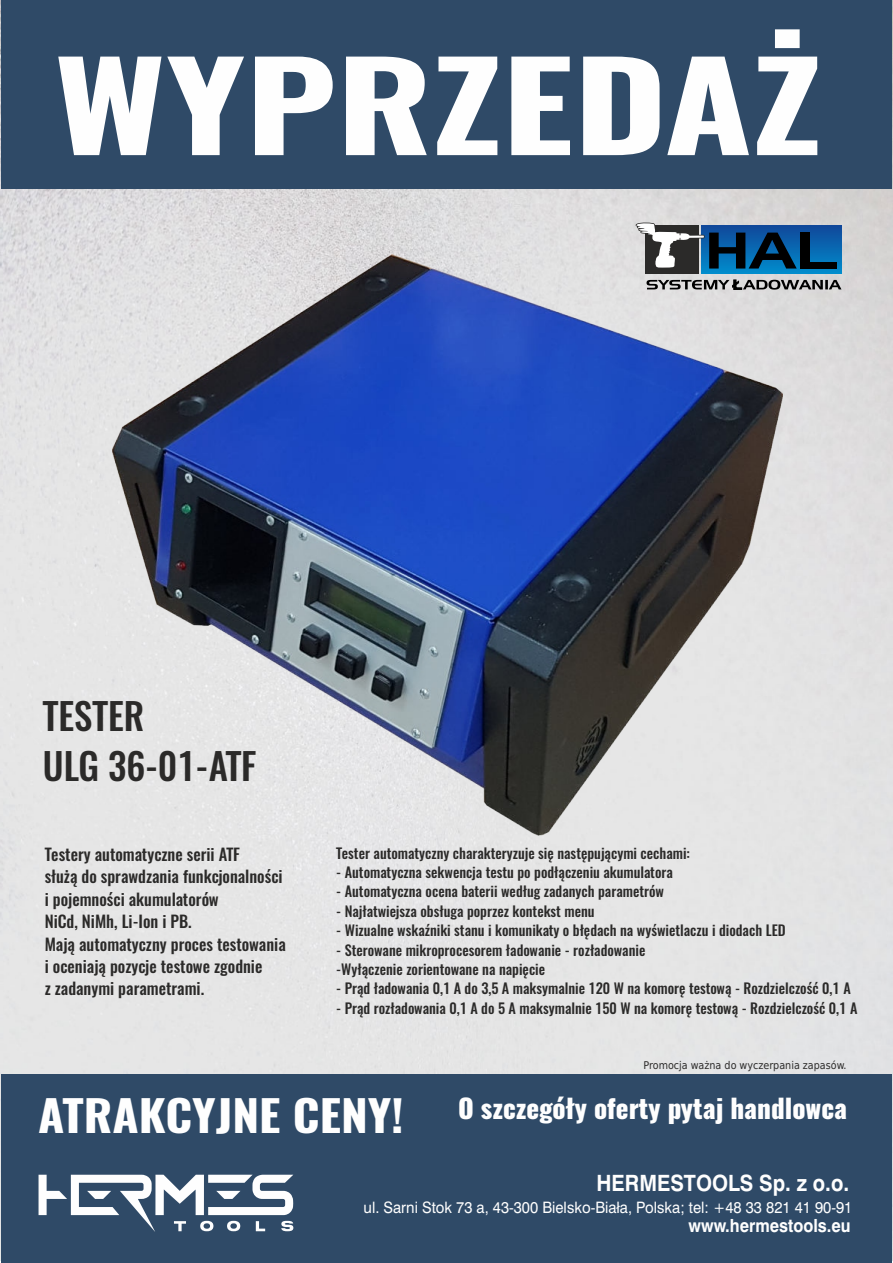
<style>
.page{position:relative;width:893px;height:1263px;background:#fff}
.page>*{position:absolute;margin:0;border:0;box-sizing:border-box;transform-origin:0 0}
.t1{font:700 121.65px "Oswald";color:#fefefe;scale:1.32 1}
.t2{font:700 43.05px "Oswald";color:#fefefe;scale:1.11 1}
.t3{font:500 36.9px/50.2px "Oswald";color:#2b2a29}
.t4{font:800 26.4px "Oswald";color:#fefefe}
.t5{font:700 22.5px "Swiss 721 BT";color:#fefefe;scale:.91 1}
.t6{font:700 18.15px "Swiss 721 BT";color:#fefefe;scale:.91 1}
.t7{font:500 16.5px/22.4px "Oswald";color:#2b2a29}
.t8{font:15.75px "Swiss 721 BT";color:#fefefe;scale:.94 1}
.t9{font:500 14.25px/19.4px "Oswald";color:#2b2a29}
.t10{font:10.65px "DejaVu Sans Condensed";color:#2b2a29}
</style>
<div class="page">
<img style="left:1px;top:0;width:891px;height:1261px">
<div style="left:2px;top:1075px;width:890px;height:188px;background:#2f4a67"></div>
<svg style="left:39px;top:1175px;width:254px;height:57px"></svg>
<div style="left:2px;top:1px;width:890px;height:188px;background:#2f4a67"></div>
<img style="left:112px;top:255px;width:671px;height:580px">
<svg style="left:701px;top:226px;width:140px;height:48px;background:#066cb1"></svg>
<div style="left:646px;top:226px;width:53px;height:48px;background:#2b2a29"></div>
<svg style="left:635px;top:189px;width:162px;height:80px;background:#8192a2"></svg>
<div style="left:800px;top:232px;width:9px;height:36px;background:#000"></div>
<div style="left:800px;top:262px;width:36px;height:6px;background:#000"></div>
<svg style="left:646px;top:280px;width:195px;height:10px;background:#787777"></svg>
<h1 class="t1" style="left:54px;top:23px;width:583px">WYPRZEDAŻ</h1>
<h3 class="t3" style="left:43px;top:690px;width:215px">TESTER<br>ULG 36-01-ATF</h3>
<p class="t7" style="left:45px;top:843px;width:243px">Testery automatyczne serii ATF<br>służą do sprawdzania funkcjonalności i pojemności akumulatorów<br>NiCd, NiMh, Li-Ion i PB.<br>Mają automatyczny proces testowania i oceniają pozycje testowe zgodnie<br>z zadanymi parametrami.</p>
<p class="t9" style="left:336px;top:843px;width:355px">Tester automatyczny charakteryzuje się następującymi cechami:</p>
<p class="t9" style="left:336px;top:862px;width:338px">- Automatyczna sekwencja testu po podłączeniu akumulatora</p>
<p class="t9" style="left:336px;top:882px;width:329px">- Automatyczna ocena baterii według zadanych parametrów</p>
<p class="t9" style="left:336px;top:901px;width:260px">- Najłatwiejsza obsługa poprzez kontekst menu</p>
<p class="t9" style="left:336px;top:920px;width:451px">- Wizualne wskaźniki stanu i komunikaty o błędach na wyświetlaczu i diodach LED</p>
<p class="t9" style="left:336px;top:940px;width:311px">- Sterowane mikroprocesorem ładowanie - rozładowanie -Wyłączenie zorientowane na napięcie</p>
<p class="t9" style="left:336px;top:979px;width:516px">- Prąd ładowania 0,1 A do 3,5 A maksymalnie 120 W na komorę testową - Rozdzielczość 0,1 A</p>
<p class="t9" style="left:336px;top:998px;width:523px">- Prąd rozładowania 0,1 A do 5 A maksymalnie 150 W na komorę testową - Rozdzielczość 0,1 A</p>
<h2 class="t2" style="left:38px;top:1086px;width:331px">ATRAKCYJNE CENY!</h2>
<p class="t10" style="left:643px;top:1061px;width:205px">Promocja ważna do wyczerpania zapasów.</p>
<h3 class="t4" style="left:458px;top:1090px;width:390px">O szczegóły oferty pytaj handlowca</h3>
<h3 class="t5" style="left:596px;top:1174px;width:279px">HERMESTOOLS Sp. z o.o.</h3>
<p class="t6" style="left:688px;top:1218px;width:180px">www.hermestools.eu</p>
<p class="t8" style="left:364px;top:1201px;width:521px">ul. Sarni Stok 73 a, 43-300 Bielsko-Biała, Polska; tel: +48 33 821 41 90-91</p>
</div>
